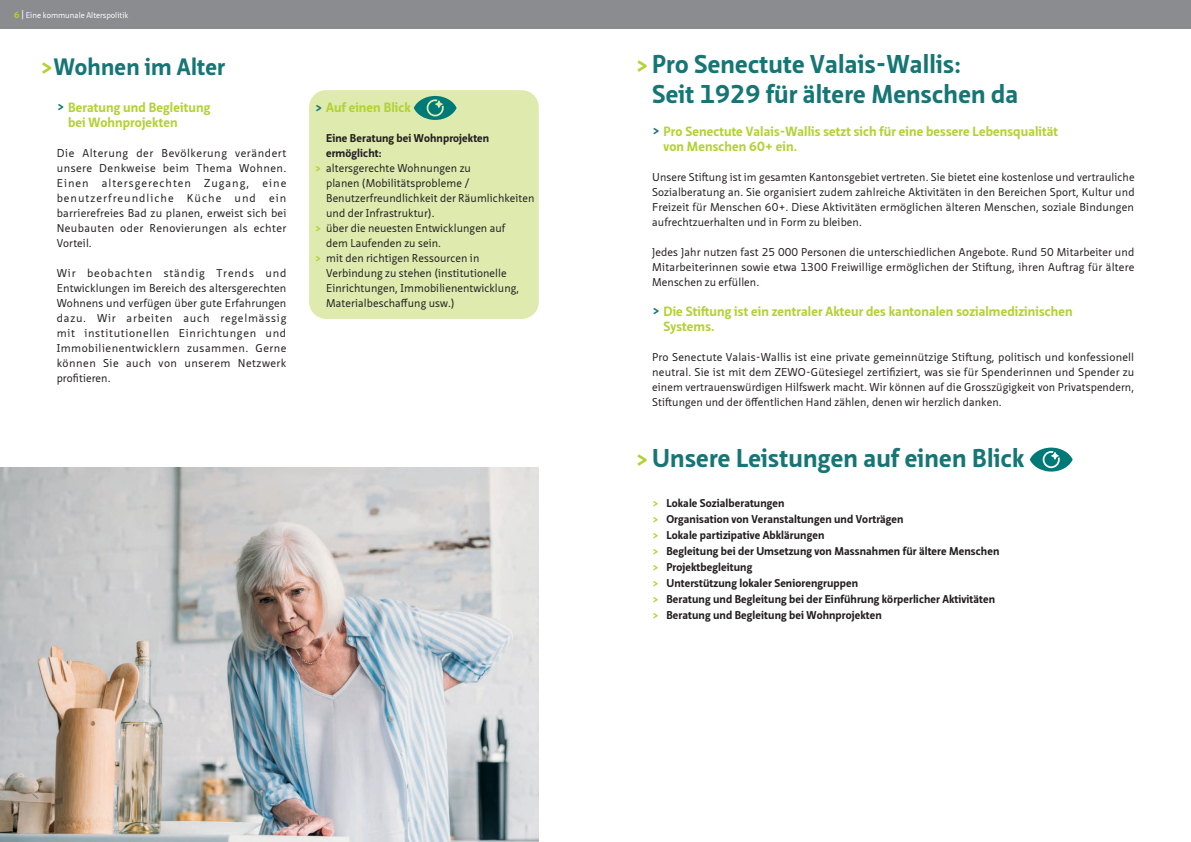
<style>
.page{position:relative;width:1191px;height:842px;background:#fff}
.page>*{position:absolute;margin:0;border:0;box-sizing:border-box;transform-origin:0 0}
.t1{font:700 25px/30px "Neue Sans Pro";letter-spacing:.01em;color:#157675}
.t2{font:700 23px "Neue Sans Pro";letter-spacing:.01em;color:#157675}
.t3{font:700 13px/15px "Neue Sans Pro";letter-spacing:.01em;color:#b3d234}
.t4{font:11px/15px "Neue Sans Pro";letter-spacing:.01em;color:#231f20;text-align:justify}
.t5{font:700 11px/16px "Neue Sans Pro";letter-spacing:.01em;color:#231f20}
.t6{font:8px "Neue Sans Pro";color:#fff}
.s1{font-weight:700;font-size:9px;color:#b3d234}
.s2{font-size:9px}
.s3{color:#b3d234}
.s4{color:#157675}
.s5{font-weight:700;color:#b3d234}
.s6{font-size:23px;color:#b3d234}
</style>
<div class="page">
<div style="left:0;top:0;width:1191px;height:28px;background:#8a8c8f"></div>
<div style="left:309px;top:90px;width:230px;height:229px;background:#deeaae;border-radius:17px"></div>
<svg style="left:414px;top:96px;width:42px;height:24px"></svg>
<img style="left:0;top:467px;width:539px;height:375px">
<svg style="left:1029px;top:448px;width:43px;height:24px"></svg>
<p class="t6" style="left:14px;top:10px;width:116px"><span class="s1">6</span> <span class="s2">|</span> Eine kommunale Alterspolitik</p>
<h2 class="t2" style="left:40px;top:52px;width:187px"><span class="s3">&gt;</span>Wohnen im Alter</h2>
<p class="t3" style="left:68px;top:100px;width:144px;text-indent:-11px"><span class="s4">&gt;</span> Beratung und Begleitung bei Wohnprojekten</p>
<p class="t4" style="left:57px;top:146px;width:231px">Die Alterung der Bevölkerung verändert unsere Denkweise beim Thema Wohnen.<br>Einen altersgerechten Zugang, eine benutzerfreundliche Küche und ein barrierefreies Bad zu planen, erweist sich bei Neubauten oder Renovierungen als echter Vorteil.</p>
<p class="t4" style="left:57px;top:266px;width:231px">Wir beobachten ständig Trends und Entwicklungen im Bereich des altersgerechten Wohnens und verfügen über gute Erfahrungen dazu. Wir arbeiten auch regelmässig mit institutionellen Einrichtungen und Immobilienentwicklern zusammen. Gerne können Sie auch von unserem Netzwerk profitieren.</p>
<p class="t3" style="left:315px;top:100px;width:98px"><span class="s4">&gt;</span> Auf einen Blick</p>
<p class="t5" style="left:326px;top:130px;width:165px">Eine Beratung bei Wohnprojekten</p>
<p class="t5" style="left:326px;top:145px;width:57px">ermöglicht:</p>
<p class="t4" style="left:315px;top:161px;width:158px"><span class="s5">&gt;</span> altersgerechte Wohnungen zu</p>
<p class="t4" style="left:326px;top:176px;width:146px">planen (Mobilitätsprobleme /</p>
<p class="t4" style="left:326px;top:191px;width:210px">Benutzerfreundlichkeit der Räumlichkeiten</p>
<p class="t4" style="left:326px;top:206px;width:110px">und der Infrastruktur).</p>
<p class="t4" style="left:315px;top:221px;width:192px"><span class="s5">&gt;</span> über die neuesten Entwicklungen auf</p>
<p class="t4" style="left:326px;top:236px;width:116px">dem Laufenden zu sein.</p>
<p class="t4" style="left:315px;top:251px;width:166px"><span class="s5">&gt;</span> mit den richtigen Ressourcen in</p>
<p class="t4" style="left:326px;top:266px;width:182px">Verbindung zu stehen (institutionelle</p>
<p class="t4" style="left:326px;top:281px;width:195px">Einrichtungen, Immobilienentwicklung,</p>
<p class="t4" style="left:326px;top:296px;width:130px">Materialbeschaffung usw.)</p>
<h1 class="t1" style="left:652px;top:49px;width:367px;text-indent:-17px"><span class="s6">&gt;</span>Pro Senectute Valais-Wallis:<br>Seit 1929 für ältere Menschen da</h1>
<p class="t3" style="left:663px;top:124px;width:396px;text-indent:-11px"><span class="s4">&gt;</span> Pro Senectute Valais-Wallis setzt sich für eine bessere Lebensqualität von Menschen 60+ ein.</p>
<p class="t4" style="left:652px;top:169px;width:484px">Unsere Stiftung ist im gesamten Kantonsgebiet vertreten. Sie bietet eine kostenlose und vertrauliche Sozialberatung an. Sie organisiert zudem zahlreiche Aktivitäten in den Bereichen Sport, Kultur und Freizeit für Menschen 60+. Diese Aktivitäten ermöglichen älteren Menschen, soziale Bindungen aufrechtzuerhalten und in Form zu bleiben.</p>
<p class="t4" style="left:652px;top:244px;width:483px">Jedes Jahr nutzen fast 25 000 Personen die unterschiedlichen Angebote. Rund 50 Mitarbeiter und Mitarbeiterinnen sowie etwa 1300 Freiwillige ermöglichen der Stiftung, ihren Auftrag für ältere Menschen zu erfüllen.</p>
<p class="t3" style="left:663px;top:304px;width:411px;text-indent:-11px"><span class="s4">&gt;</span> Die Stiftung ist ein zentraler Akteur des kantonalen sozialmedizinischen<br>Systems.</p>
<p class="t4" style="left:652px;top:349px;width:483px">Pro Senectute Valais-Wallis ist eine private gemeinnützige Stiftung, politisch und konfessionell neutral. Sie ist mit dem ZEWO-Gütesiegel zertifiziert, was sie für Spenderinnen und Spender zu einem vertrauenswürdigen Hilfswerk macht. Wir können auf die Grosszügigkeit von Privatspendern, Stiftungen und der öffentlichen Hand zählen, denen wir herzlich danken.</p>
<h1 class="t1" style="left:635px;top:443px;width:390px"><span class="s6">&gt;</span>Unsere Leistungen auf einen Blick</h1>
<p class="t5" style="left:652px;top:495px;width:349px"><span class="s3">&gt;</span> Lokale Sozialberatungen<br><span class="s3">&gt;</span> Organisation von Veranstaltungen und Vorträgen<br><span class="s3">&gt;</span> Lokale partizipative Abklärungen<br><span class="s3">&gt;</span> Begleitung bei der Umsetzung von Massnahmen für ältere Menschen <span class="s3">&gt;</span> Projektbegleitung<br><span class="s3">&gt;</span> Unterstützung lokaler Seniorengruppen<br><span class="s3">&gt;</span> Beratung und Begleitung bei der Einführung körperlicher Aktivitäten <span class="s3">&gt;</span> Beratung und Begleitung bei Wohnprojekten</p>
</div>
